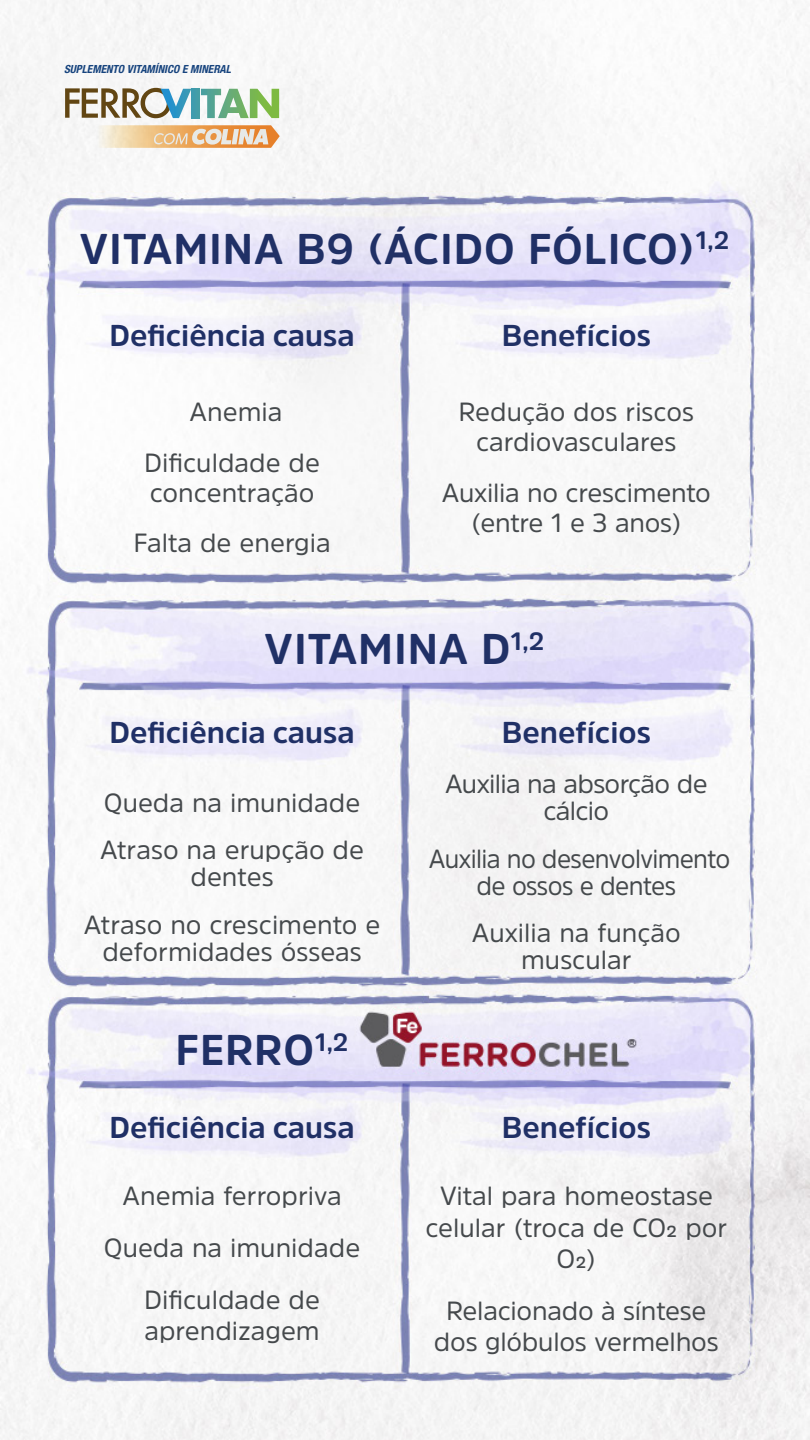
<style>
.page{position:relative;width:810px;height:1440px;background:#fff}
.page>*{position:absolute;margin:0;border:0;box-sizing:border-box;transform-origin:0 0}
.t1{font:700 42.75px "Amsi Pro";letter-spacing:.02em;color:#203066}
.t2{font:700 30px "Amsi Pro";color:#203066}
.t3{font:26.25px/31.5px "Amsi Pro";color:#45494c;text-align:center}
.t4{font:26.25px/27px "Amsi Pro";letter-spacing:-.025em;color:#45494c;text-align:center;scale:.95 1}
.t5{font:26.25px/27px "Amsi Pro";letter-spacing:-.025em;color:#45494c;text-align:center}
.t6{font:italic 700 condensed 11.25px "Helvetica Neue LT Std";color:#17447e}
</style>
<div class="page">
<img style="left:0;top:0;width:810px;height:1440px">
<svg style="left:65px;top:88px;width:126px;height:30px"></svg>
<div style="left:192px;top:89px;width:8px;height:29px;background:#429da9"></div>
<svg style="left:201px;top:89px;width:78px;height:29px"></svg>
<svg style="left:96px;top:125px;width:184px;height:23px;background:#ecc396"></svg>
<p class="t6" style="left:64px;top:62px;width:168px">SUPLEMENTO VITAMÍNICO E MINERAL</p>
<p class="t1" style="left:79px;top:219px;width:651px">VITAMINA B9 (ÁCIDO FÓLICO)<sup>1,2</sup></p>
<p class="t2" style="left:109px;top:315px;width:247px">Deficiência causa</p>
<p class="t2" style="left:502px;top:315px;width:151px">Benefícios</p>
<p class="t3" style="left:190px;top:396px;width:94px">Anemia</p>
<p class="t3" style="left:144px;top:447px;width:177px;line-height:30px;text-align:left">Dificuldade de concentração</p>
<p class="t3" style="left:133px;top:526px;width:199px">Falta de energia</p>
<p class="t3" style="left:459px;top:396px;width:237px;line-height:30px">Redução dos riscos cardiovasculares</p>
<p class="t3" style="left:442px;top:477px;width:271px;line-height:30px">Auxilia no crescimento (entre 1 e 3 anos)</p>
<p class="t1" style="left:264px;top:619px;width:282px">VITAMINA D<sup>1,2</sup></p>
<p class="t2" style="left:109px;top:712px;width:247px">Deficiência causa</p>
<p class="t2" style="left:502px;top:712px;width:151px">Benefícios</p>
<p class="t3" style="left:104px;top:786px;width:258px">Queda na imunidade</p>
<p class="t3" style="left:100px;top:836px;width:265px;line-height:27px">Atraso na erupção de dentes</p>
<p class="t3" style="left:84px;top:910px;width:298px;line-height:27px">Atraso no crescimento e deformidades ósseas</p>
<p class="t1" style="left:176px;top:1021px;width:175px">FERRO<sup>1,2</sup></p>
<p class="t5" style="left:445px;top:770px;width:264px">Auxilia na absorção de cálcio</p>
<p class="t4" style="left:429px;top:844px;width:319px">Auxilia no desenvolvimento de ossos e dentes</p>
<p class="t3" style="left:472px;top:919px;width:211px;line-height:27px">Auxilia na função muscular</p>
<p class="t2" style="left:109px;top:1107px;width:247px">Deficiência causa</p>
<p class="t2" style="left:502px;top:1107px;width:151px">Benefícios</p>
<p class="t3" style="left:123px;top:1179px;width:221px">Anemia ferropriva</p>
<p class="t3" style="left:104px;top:1231px;width:258px">Queda na imunidade</p>
<p class="t3" style="left:144px;top:1283px;width:177px;text-align:left">Dificuldade de aprendizagem</p>
<p class="t3" style="left:425px;top:1179px;width:303px">Vital para homeostase celular (troca de CO2 por<br>O2)</p>
<p class="t3" style="left:434px;top:1294px;width:286px">Relacionado à síntese dos glóbulos vermelhos</p>
</div>
